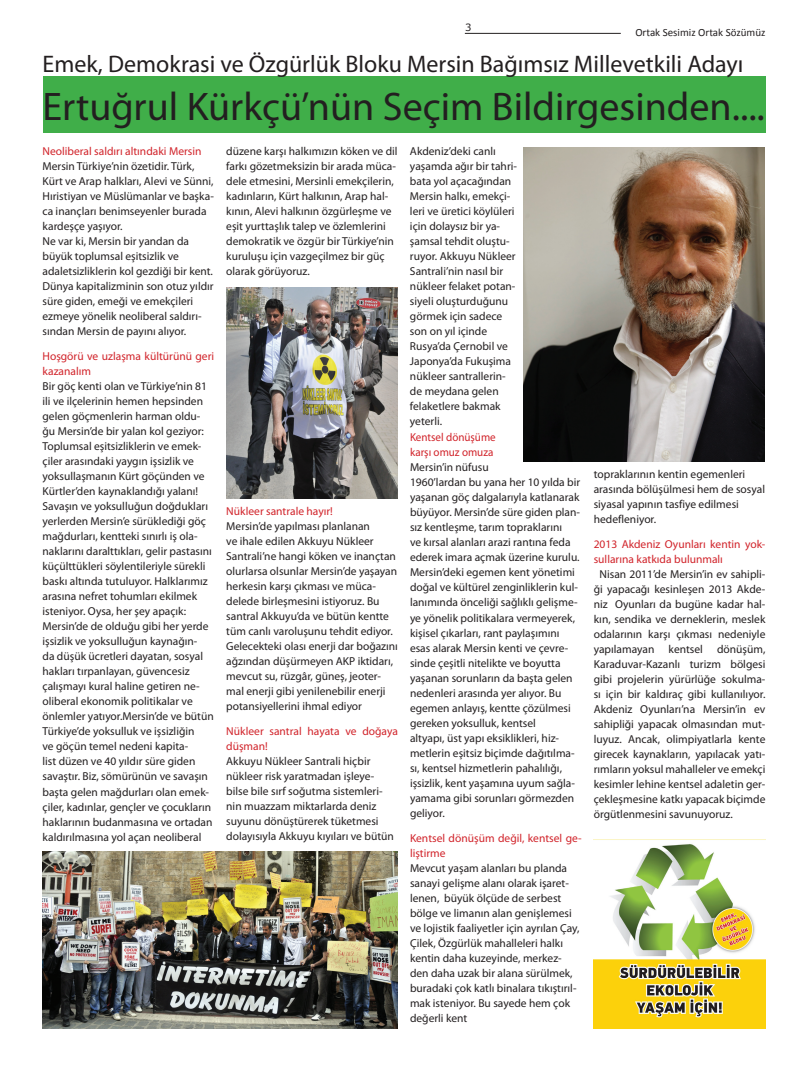
<style>
.page{position:relative;width:808px;height:1078px;background:#fff}
.page>*{position:absolute;margin:0;border:0;box-sizing:border-box;transform-origin:0 0}
.t1{font:40px "Myriad Pro";color:#231f20}
.t2{font:24px "Myriad Pro";color:#231f20}
.t3{font:11.5px/15px "Myriad Pro";color:#231f20}
.t4{font:11.5px/15px "Myriad Pro";color:#d1232a}
.t5{font:11.5px/15px "Myriad Pro";color:#d1232a;scale:.96 1}
.t6{font:11px "Calibri";color:#231f20}
.t7{font:10px "Verdana";color:#231f20}
</style>
<div class="page">
<hr style="left:465px;top:33px;width:156px;height:1px;background:#231f20">
<div style="left:43px;top:77px;width:722px;height:56px;background:#40ae49"></div>
<img style="left:523px;top:147px;width:242px;height:314px">
<img style="left:226px;top:288px;width:172px;height:210px">
<img style="left:43px;top:851px;width:355px;height:177px">
<img style="left:594px;top:839px;width:171px;height:189px">
<p class="t7" style="left:465px;top:20px;width:8px">3</p>
<p class="t6" style="left:635px;top:25px;width:132px">Ortak Sesimiz Ortak Sözümüz</p>
<h2 class="t2" style="left:43px;top:49px;width:702px">Emek, Demokrasi ve Özgürlük Bloku Mersin Bağımsız Millevetkili Adayı</h2>
<h1 class="t1" style="left:43px;top:82px;width:724px">Ertuğrul Kürkçü’nün Seçim Bildirgesinden....</h1>
<p class="t4" style="left:43px;top:144px;width:161px">Neoliberal saldırı altındaki Mersin</p>
<p class="t3" style="left:43px;top:159px;width:173px">Mersin Türkiye’nin özetidir. Türk, Kürt ve Arap halkları, Alevi ve Sünni, Hıristiyan ve Müslümanlar ve başka&shy;ca inançları benimseyenler burada kardeşçe yaşıyor.<br>Ne var ki, Mersin bir yandan da büyük toplumsal eşitsizlik ve adaletsizliklerin kol gezdiği bir kent.<br>Dünya kapitalizminin son otuz yıldır süre giden, emeği ve emekçileri ezmeye yönelik neoliberal saldırı&shy;sından Mersin de payını alıyor.</p>
<p class="t4" style="left:43px;top:348px;width:173px">Hoşgörü ve uzlaşma kültürünü geri kazanalım</p>
<p class="t3" style="left:43px;top:378px;width:173px">Bir göç kenti olan ve Türkiye’nin 81 ili ve ilçelerinin hemen hepsinden gelen göçmenlerin harman oldu&shy;ğu Mersin’de bir yalan kol geziyor:<br>Toplumsal eşitsizliklerin ve emek&shy;çiler arasındaki yaygın işsizlik ve yoksullaşmanın Kürt göçünden ve Kürtler’den kaynaklandığı yalanı!<br>Savaşın ve yoksulluğun doğdukları yerlerden Mersin’e sürüklediği göç mağdurları, kentteki sınırlı iş ola&shy;naklarını daralttıkları, gelir pastasını küçülttükleri söylentileriyle sürekli baskı altında tutuluyor. Halklarımız arasına nefret tohumları ekilmek isteniyor. Oysa, her şey apaçık:<br>Mersin’de de olduğu gibi her yerde işsizlik ve yoksulluğun kaynağın-<br>da düşük ücretleri dayatan, sosyal hakları tırpanlayan, güvencesiz çalışmayı kural haline getiren ne&shy;oliberal ekonomik politikalar ve önlemler yatıyor.Mersin’de ve bütün Türkiye’de yoksulluk ve işsizliğin<br>ve göçün temel nedeni kapita-<br>list düzen ve 40 yıldır süre giden savaştır. Biz, sömürünün ve savaşın başta gelen mağdurları olan emek&shy;çiler, kadınlar, gençler ve çocukların haklarının budanmasına ve ortadan kaldırılmasına yol açan neoliberal</p>
<p class="t3" style="left:410px;top:143px;width:109px">Akdeniz’deki canlı yaşamda ağır bir tahri&shy;bata yol açacağından<br>Mersin halkı, emekçi&shy;leri ve üretici köylüleri için dolaysız bir ya&shy;şamsal tehdit oluştu&shy;ruyor. Akkuyu Nükleer<br>Santrali’nin nasıl bir nükleer felaket potan&shy;siyeli oluşturduğunu görmek için sadece son on yıl içinde<br>Rusya’da Çernobil ve<br>Japonya’da Fukuşima nükleer santrallerin&shy;de meydana gelen felaketlere bakmak yeterli.</p>
<p class="t5" style="left:410px;top:430px;width:91px">Kentsel dönüşüme karşı omuz omuza</p>
<p class="t3" style="left:410px;top:460px;width:172px">Mersin’in nüfusu<br>1960’lardan bu yana her 10 yılda bir yaşanan göç dalgalarıyla katlanarak büyüyor. Mersin’de süre giden plan&shy;sız kentleşme, tarım topraklarını<br>ve kırsal alanları arazi rantına feda ederek imara açmak üzerine kurulu.<br>Mersin’deki egemen kent yönetimi doğal ve kültürel zenginliklerin kul&shy;lanımında önceliği sağlıklı gelişme&shy;ye yönelik politikalara vermeyerek, kişisel çıkarları, rant paylaşımını esas alarak Mersin kenti ve çevre&shy;sinde çeşitli nitelikte ve boyutta yaşanan sorunların da başta gelen nedenleri arasında yer alıyor. Bu egemen anlayış, kentte çözülmesi gereken yoksulluk, kentsel<br>altyapı, üst yapı eksiklikleri, hiz&shy;metlerin eşitsiz biçimde dağıtılma&shy;sı, kentsel hizmetlerin pahalılığı, işsizlik, kent yaşamına uyum sağla&shy;yamama gibi sorunları görmezden geliyor.</p>
<p class="t4" style="left:410px;top:829px;width:173px">Kentsel dönüşüm değil, kentsel ge&shy;liştirme</p>
<p class="t3" style="left:410px;top:859px;width:171px">Mevcut yaşam alanları bu planda sanayi gelişme alanı olarak işaret&shy;lenen, büyük ölçüde de serbest bölge ve limanın alan genişlemesi ve lojistik faaliyetler için ayrılan Çay,<br>Çilek, Özgürlük mahalleleri halkı kentin daha kuzeyinde, merkez&shy;den daha uzak bir alana sürülmek, buradaki çok katlı binalara tıkıştırıl&shy;mak isteniyor. Bu sayede hem çok değerli kent</p>
<p class="t3" style="left:226px;top:143px;width:173px">düzene karşı halkımızın köken ve dil farkı gözetmeksizin bir arada müca&shy;dele etmesini, Mersinli emekçilerin, kadınların, Kürt halkının, Arap hal&shy;kının, Alevi halkının özgürleşme ve eşit yurttaşlık talep ve özlemlerini demokratik ve özgür bir Türkiye’nin kuruluşu için vazgeçilmez bir güç olarak görüyoruz.</p>
<p class="t3" style="left:594px;top:466px;width:173px">topraklarının kentin egemenleri arasında bölüşülmesi hem de sosyal siyasal yapının tasfiye edilmesi hedefleniyor.</p>
<p class="t4" style="left:594px;top:536px;width:173px">2013 Akdeniz Oyunları kentin yok&shy;sullarına katkıda bulunmalı</p>
<p class="t3" style="left:594px;top:566px;width:173px;text-align:justify;text-indent:6px">Nisan 2011’de Mersin’in ev sahipli&shy;ği yapacağı kesinleşen 2013 Akde&shy;niz Oyunları da bugüne kadar hal&shy;kın, sendika ve derneklerin, meslek odalarının karşı çıkması nedeniyle yapılamayan kentsel dönüşüm, Karaduvar-Kazanlı turizm bölgesi gibi projelerin yürürlüğe sokulma&shy;sı için bir kaldıraç gibi kullanılıyor.<br>Akdeniz Oyunları’na Mersin’in ev sahipliği yapacak olmasından mut&shy;luyuz. Ancak, olimpiyatlarla kente girecek kaynakların, yapılacak yatı&shy;rımların yoksul mahalleler ve emekçi kesimler lehine kentsel adaletin ger&shy;çekleşmesine katkı yapacak biçimde örgütlenmesini savunuyoruz.</p>
<p class="t4" style="left:226px;top:503px;width:108px">Nükleer santrale hayır!</p>
<p class="t3" style="left:226px;top:518px;width:173px">Mersin’de yapılması planlanan<br>ve ihale edilen Akkuyu Nükleer Santrali’ne hangi köken ve inançtan olurlarsa olsunlar Mersin’de yaşayan herkesin karşı çıkması ve müca&shy;delede birleşmesini istiyoruz. Bu santral Akkuyu’da ve bütün kentte tüm canlı varoluşunu tehdit ediyor.<br>Gelecekteki olası enerji dar boğazını ağzından düşürmeyen AKP iktidarı, mevcut su, rüzgâr, güneş, jeoter&shy;mal enerji gibi yenilenebilir enerji potansiyellerini ihmal ediyor</p>
<p class="t4" style="left:226px;top:723px;width:173px">Nükleer santral hayata ve doğaya düşman!</p>
<p class="t3" style="left:226px;top:753px;width:169px">Akkuyu Nükleer Santrali hiçbir nükleer risk yaratmadan işleye&shy;bilse bile sırf soğutma sistemleri&shy;nin muazzam miktarlarda deniz suyunu dönüştürerek tüketmesi dolayısıyla Akkuyu kıyıları ve bütün</p>
</div>
